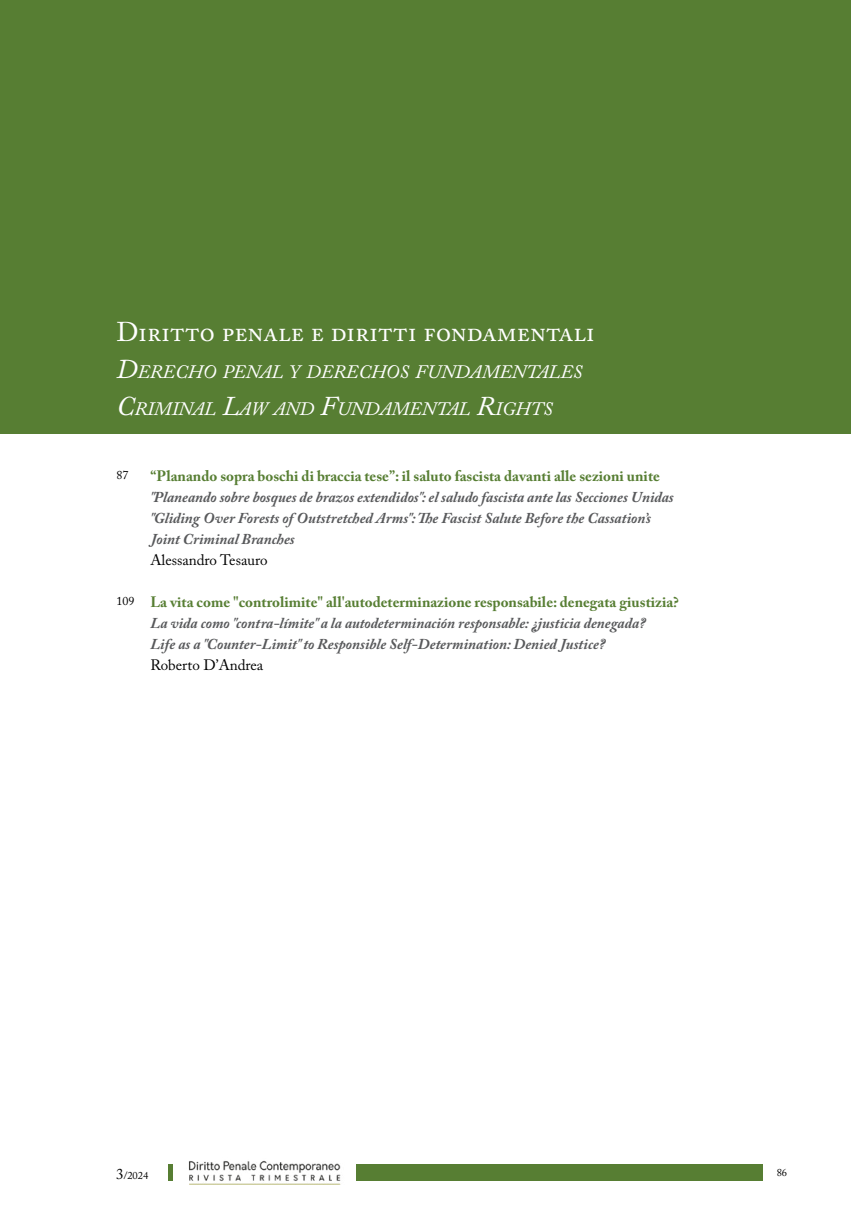
<style>
.page{position:relative;width:851px;height:1221px;background:#fff}
.page>*{position:absolute;margin:0;border:0;box-sizing:border-box;transform-origin:0 0}
.t1{font:27px "Adobe Caslon Pro";color:#fff}
.t2{font:italic 18.9px/37px "Adobe Caslon Pro";color:#fff}
.t3{font:italic 700 15px/21px "Adobe Caslon Pro";color:#58595b}
.t4{font:700 15px "Adobe Caslon Pro";color:#577e33}
.t5{font:15px "Adobe Caslon Pro";color:#000}
.t6{font:12px "Adobe Caslon Pro";color:#000}
.t7{font:10.5px "Adobe Caslon Pro";color:#000}
.s1{font-size:27px}
.s2{font-size:15px}
</style>
<div class="page">
<div style="left:168px;top:1164px;width:5px;height:17px;background:#577e33"></div>
<div style="left:356px;top:1164px;width:407px;height:17px;background:#577e33"></div>
<img style="left:188px;top:1160px;width:153px;height:24px">
<div style="left:0;top:0;width:850px;height:434px;background:#577e33"></div>
<h1 class="t1" style="left:116px;top:315px;width:479px">Diritto penale e diritti fondamentali</h1>
<p class="t2" style="left:116px;top:353px;width:467px"><span class="s1">D</span>ERECHO PENAL Y DERECHOS FUNDAMENTALES<br><span class="s1">C</span>RIMINAL <span class="s1">L</span>AW AND <span class="s1">F</span>UNDAMENTAL <span class="s1">R</span>IGHTS</p>
<p class="t6" style="left:116px;top:468px;width:13px">87</p>
<p class="t6" style="left:116px;top:594px;width:19px">109</p>
<p class="t4" style="left:150px;top:467px;width:511px">“Planando sopra boschi di braccia tese”: il saluto fascista davanti alle sezioni unite</p>
<p class="t3" style="left:150px;top:486px;width:525px">"Planeando sobre bosques de brazos extendidos": el saludo fascista ante las Secciones Unidas "Gliding Over Forests of Outstretched Arms": The Fascist Salute Before the Cassation’s<br>Joint Criminal Branches</p>
<p class="t5" style="left:150px;top:551px;width:119px">Alessandro Tesauro</p>
<p class="t4" style="left:150px;top:593px;width:530px">La vita come "controlimite" all'autodeterminazione responsabile: denegata giustizia?</p>
<p class="t3" style="left:150px;top:612px;width:496px">La vida como "contra-límite" a la autodeterminación responsable: ¿justicia denegada?<br>Life as a "Counter-Limit" to Responsible Self-Determination: Denied Justice?</p>
<p class="t5" style="left:150px;top:656px;width:114px">Roberto D’Andrea</p>
<p class="t7" style="left:116px;top:1168px;width:34px"><span class="s2">3</span>/2024</p>
<p class="t7" style="left:776px;top:1165px;width:12px">86</p>
</div>
